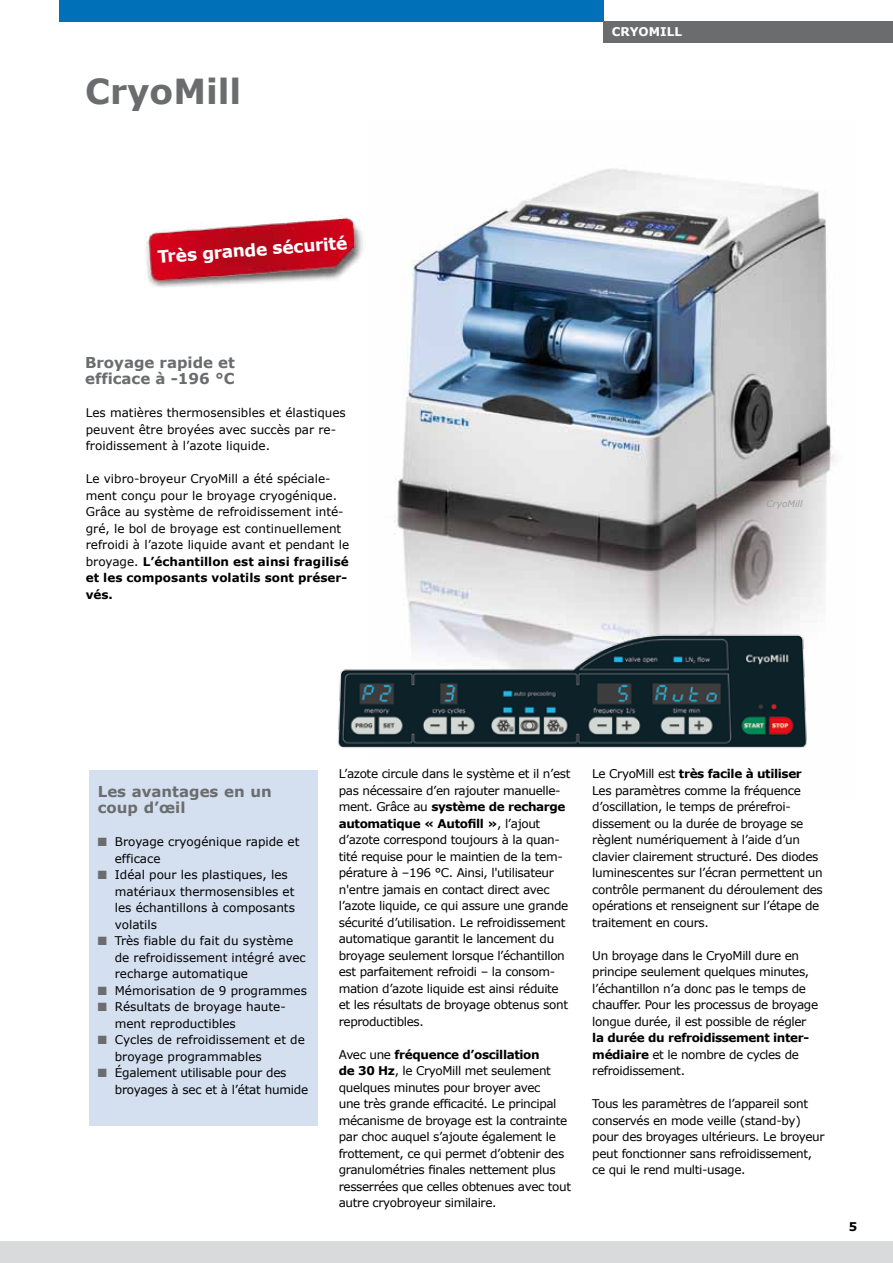
<style>
.page{position:relative;width:893px;height:1263px;background:#fff}
.page>*{position:absolute;margin:0;border:0;box-sizing:border-box;transform-origin:0 0}
.t1{font:700 34.5px "Verdana";color:#6b6c6e}
.t2{font:700 17.1px "Verdana";color:#fff}
.t3{font:700 15px/16.5px "Verdana";color:#6b6c6e}
.t4{font:12px/16.5px "Verdana";letter-spacing:-.03em;color:#000}
.t5{font:12px/16.5px "Verdana";color:#000}
.t6{font:700 12px/16.5px "Verdana";letter-spacing:-.03em;color:#000}
.t7{font:700 12px "Verdana";color:#fff}
.t8{font:italic 9px "Verdana";color:#9c9e9f}
.s1{font-weight:700}
.s2{color:#6b6c6e}
.s3{font-weight:400}
</style>
<div class="page">
<img style="left:394px;top:169px;width:441px;height:458px">
<img style="left:337px;top:627px;width:470px;height:121px">
<div style="left:60px;top:0;width:544px;height:21px;background:#0070b8"></div>
<div style="left:604px;top:21px;width:289px;height:22px;background:#6b6c6e"></div>
<div style="left:0;top:1242px;width:893px;height:21px;background:#d9dadb"></div>
<div style="left:89px;top:770px;width:228px;height:356px;background:#d4e0f0"></div>
<img style="left:146px;top:217px;width:217px;height:70px">
<h1 class="t1" style="left:85px;top:69px;width:158px">CryoMill</h1>
<h2 class="t2" style="left:157px;top:246px;width:192px;rotate:-4deg">Très grande sécurité</h2>
<p class="t3" style="left:85px;top:353px;width:152px">Broyage rapide et efficace à -196 °C</p>
<p class="t5" style="left:86px;top:404px;width:262px">Les matières thermosensibles et élastiques peuvent être broyées avec succès par re&shy;froidissement à l’azote liquide.</p>
<p class="t5" style="left:86px;top:470px;width:265px">Le vibro-broyeur CryoMill a été spéciale&shy;ment conçu pour le broyage cryogénique.<br>Grâce au système de refroidissement inté&shy;gré, le bol de broyage est continuellement refroidi à l’azote liquide avant et pendant le broyage. <span class="s1">L’échantillon est ainsi fragilisé et les composants volatils sont préser&shy;vés.</span></p>
<p class="t7" style="left:612px;top:24px;width:19px">Cryo</p>
<p class="t7" style="left:649px;top:24px;width:20px">Mill</p>
<p class="t8" style="left:767px;top:498px;width:37px">CryoMill</p>
<p class="t3" style="left:98px;top:782px;width:175px">Les avantages en un coup d’œil</p>
<p class="t5" style="left:115px;top:833px;width:186px;text-indent:-17px"><span class="s2">■</span> Broyage cryogénique rapide et efficace</p>
<p class="t5" style="left:115px;top:866px;width:182px;text-indent:-17px"><span class="s2">■</span> Idéal pour les plastiques, les matériaux thermosensibles et les échantillons à composants volatils</p>
<p class="t5" style="left:115px;top:932px;width:193px;text-indent:-17px"><span class="s2">■</span> Très fiable du fait du système de refroidissement intégré avec recharge automatique</p>
<p class="t5" style="left:98px;top:981px;width:211px"><span class="s2">■</span> Mémorisation de 9 programmes</p>
<p class="t5" style="left:115px;top:998px;width:173px;text-indent:-17px"><span class="s2">■</span> Résultats de broyage haute&shy;ment reproductibles</p>
<p class="t5" style="left:115px;top:1031px;width:192px;text-indent:-17px"><span class="s2">■</span> Cycles de refroidissement et de broyage programmables</p>
<p class="t4" style="left:115px;top:1064px;width:195px;text-indent:-17px"><span class="s2">■</span> Également utilisable pour des broyages à sec et à l’état humide</p>
<p class="t4" style="left:339px;top:765px;width:233px">L’azote circule dans le système et il n’est pas nécessaire d’en rajouter manuelle&shy;ment. Grâce au <span class="s1">système de recharge automatique « Autofill »</span>, l’ajout d’azote correspond toujours à la quan&shy;tité requise pour le maintien de la tem&shy;pérature à –196 °C. Ainsi, l'utilisateur n'entre jamais en contact direct avec l’azote liquide, ce qui assure une grande sécurité d’utilisation. Le refroidissement automatique garantit le lancement du broyage seulement lorsque l’échantillon est parfaitement refroidi – la consom&shy;mation d’azote liquide est ainsi réduite et les résultats de broyage obtenus sont reproductibles.</p>
<p class="t4" style="left:339px;top:1046px;width:234px">Avec une <span class="s1">fréquence d’oscillation<br>de 30 Hz</span>, le CryoMill met seulement quelques minutes pour broyer avec<br>une très grande efficacité. Le principal mécanisme de broyage est la contrainte par choc auquel s’ajoute également le frottement, ce qui permet d’obtenir des granulométries finales nettement plus resserrées que celles obtenues avec tout autre cryobroyeur similaire.</p>
<p class="t4" style="left:592px;top:765px;width:232px">Le CryoMill est <span class="s1">très facile à utiliser </span>Les paramètres comme la fréquence d’oscillation, le temps de prérefroi&shy;dissement ou la durée de broyage se règlent numériquement à l’aide d’un clavier clairement structuré. Des diodes luminescentes sur l’écran permettent un contrôle permanent du déroulement des opérations et renseignent sur l’étape de traitement en cours.</p>
<p class="t4" style="left:592px;top:947px;width:227px">Un broyage dans le CryoMill dure en principe seulement quelques minutes, l’échantillon n’a donc pas le temps de chauffer. Pour les processus de broyage longue durée, il est possible de régler</p>
<p class="t6" style="left:592px;top:1029px;width:218px">la durée du refroidissement inter&shy;médiaire <span class="s3">et le nombre de cycles de refroidissement.</span></p>
<p class="t4" style="left:592px;top:1095px;width:234px">Tous les paramètres de l’appareil sont conservés en mode veille (stand-by) pour des broyages ultérieurs. Le broyeur peut fonctionner sans refroidissement, ce qui le rend multi-usage.</p>
<p class="t6" style="left:849px;top:1218px;width:10px">5</p>
</div>
